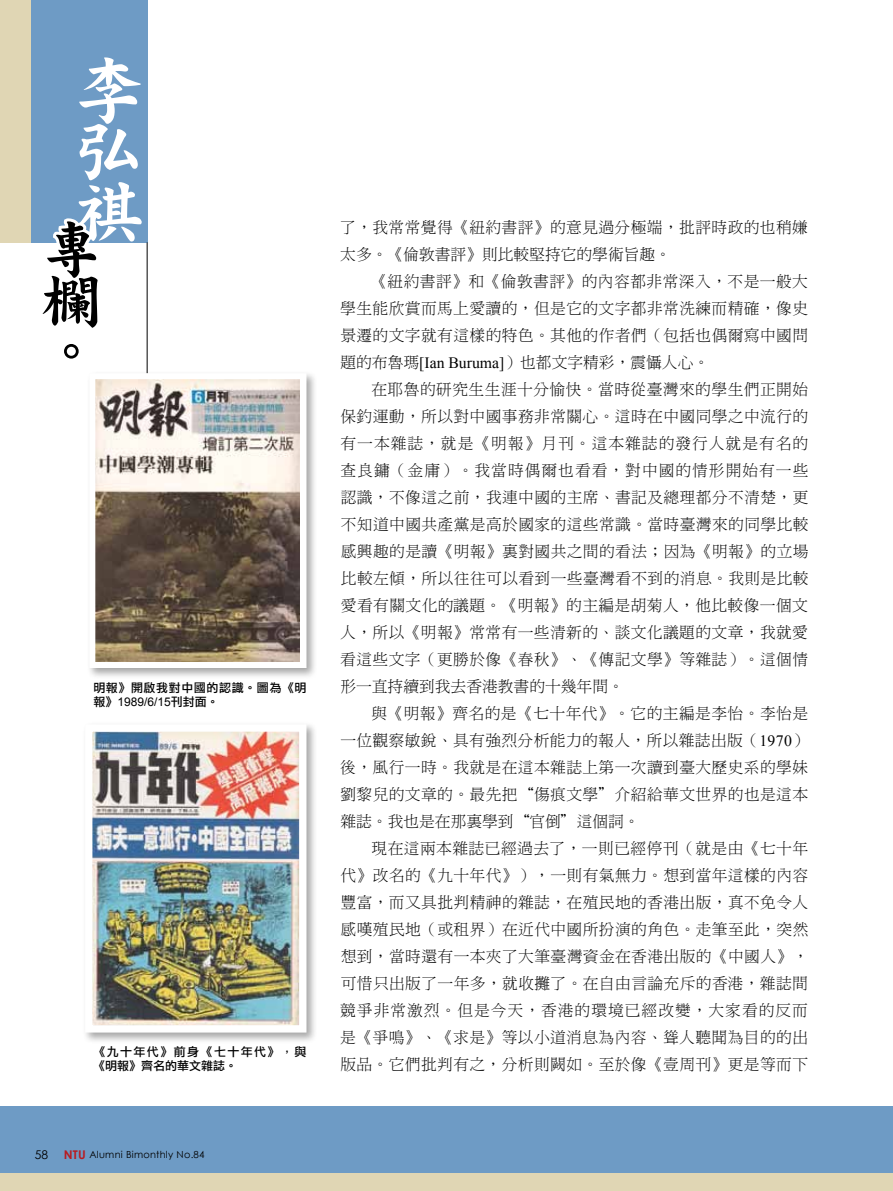
<style>
.page{position:relative;width:893px;height:1191px;background:#fff}
.page>*{position:absolute;margin:0;border:0;box-sizing:border-box;transform-origin:0 0}
.t1{font:72px/61.2px "DF Kai Shu Std W9";color:#fff;text-align:justify}
.t2{font:60px/51px "DF Kai Shu Std W9";color:#000;text-align:justify}
.t3{font:15.75px/27px "DF Ming Std W3";letter-spacing:.025em;color:#000;text-align:justify}
.t4{font:12px/14.4px "DF Li Hei Std W5";letter-spacing:.05em;color:#000}
.t5{font:12px "Arial";color:#000}
.t6{font:12px "Century Gothic";color:#000}
.t7{font:9.75px "Century Gothic";letter-spacing:.025em;color:#000}
.s1{font-family:"Times New Roman"}
.s2{font-family:"DF Li Hei Std W5"}
.s3{font-weight:700;font-size:12px;color:#b81c22}
</style>
<div class="page">
<div style="left:0;top:1106px;width:893px;height:83px;background:#6e9bc5"></div>
<div style="left:0;top:1174px;width:893px;height:17px;background:#e0d6b4"></div>
<div style="left:0;top:0;width:147px;height:242px;background:#6e9bc5"></div>
<svg style="left:30px;top:218px;width:92px;height:25px"></svg>
<div style="left:0;top:0;width:31px;height:242px;background:#e0d6b4"></div>
<div style="left:87px;top:371px;width:231px;height:309px;background:#000;opacity:.35"></div>
<svg style="left:87px;top:370px;width:222px;height:301px"></svg>
<div style="left:82px;top:721px;width:236px;height:323px;background:#000;opacity:.35"></div>
<img style="left:82px;top:721px;width:228px;height:315px">
<hr style="left:147px;top:242px;width:1px;height:131px;background:#000">
<h1 class="t1" style="left:73px;top:58px;width:71px">李弘祺</h1>
<h2 class="t2" style="left:41px;top:223px;width:58px">專欄。</h2>
<p class="t3" style="left:340px;top:213px;width:469px">了，我常常覺得《紐約書評》的意見過分極端，批評時政的也稍嫌太多。《倫敦書評》則比較堅持它的學術旨趣。</p>
<p class="t3" style="left:340px;top:267px;width:469px;text-indent:31px">《紐約書評》和《倫敦書評》的內容都非常深入，不是一般大學生能欣賞而馬上愛讀的，但是它的文字都非常洗練而精確，像史景遷的文字就有這樣的特色。其他的作者們（包括也偶爾寫中國問題的布魯瑪<span class="s1">[Ian Buruma]</span>）也都文字精彩，震懾人心。</p>
<p class="t3" style="left:340px;top:375px;width:470px;text-indent:31px">在耶魯的研究生生涯十分愉快。當時從臺灣來的學生們正開始保釣運動，所以對中國事務非常關心。這時在中國同學之中流行的有一本雜誌，就是《明報》月刊。這本雜誌的發行人就是有名的查良鏞（金庸）。我當時偶爾也看看，對中國的情形開始有一些認識，不像這之前，我連中國的主席、書記及總理都分不清楚，更不知道中國共產黨是高於國家的這些常識。當時臺灣來的同學比較感興趣的是讀《明報》裏對國共之間的看法；因為《明報》的立場比較左傾，所以往往可以看到一些臺灣看不到的消息。我則是比較愛看有關文化的議題。《明報》的主編是胡菊人，他比較像一個文人，所以《明報》常常有一些清新的、談文化議題的文章，我就愛看這些文字（更勝於像《春秋》、《傳記文學》等雜誌）。這個情形一直持續到我去香港教書的十幾年間。</p>
<p class="t3" style="left:340px;top:699px;width:469px;text-indent:31px">與《明報》齊名的是《七十年代》。它的主編是李怡。李怡是一位觀察敏銳、具有強烈分析能力的報人，所以雜誌出版（<span class="s1">1970</span>）後，風行一時。我就是在這本雜誌上第一次讀到臺大歷史系的學妹劉黎兒的文章的。最先把“傷痕文學”介紹給華文世界的也是這本雜誌。我也是在那裏學到“官倒”這個詞。</p>
<p class="t3" style="left:340px;top:834px;width:470px;text-indent:31px">現在這兩本雜誌已經過去了，一則已經停刊（就是由《七十年代》改名的《九十年代》），一則有氣無力。想到當年這樣的內容豐富，而又具批判精神的雜誌，在殖民地的香港出版，真不免令人感嘆殖民地（或租界）在近代中國所扮演的角色。走筆至此，突然想到，當時還有一本夾了大筆臺灣資金在香港出版的《中國人》，可惜只出版了一年多，就收攤了。在自由言論充斥的香港，雜誌間競爭非常激烈。但是今天，香港的環境已經改變，大家看的反而是《爭鳴》、《求是》等以小道消息為內容、聳人聽聞為目的的出版品。它們批判有之，分析則闕如。至於像《壹周刊》更是等而下</p>
<p class="t4" style="left:93px;top:680px;width:215px">明報》開啟我對中國的認識。圖為《明</p>
<p class="t5" style="left:93px;top:694px;width:127px"><span class="s2">報》</span>1989/6/15<span class="s2">刊封面。</span></p>
<p class="t4" style="left:93px;top:1044px;width:215px">《九十年代》前身《七十年代》，與《明報》齊名的華文雜誌。</p>
<p class="t6" style="left:35px;top:1146px;width:15px">58</p>
<p class="t7" style="left:64px;top:1147px;width:142px"><span class="s3">NTU</span> Alumni Bimonthly No.84</p>
</div>
